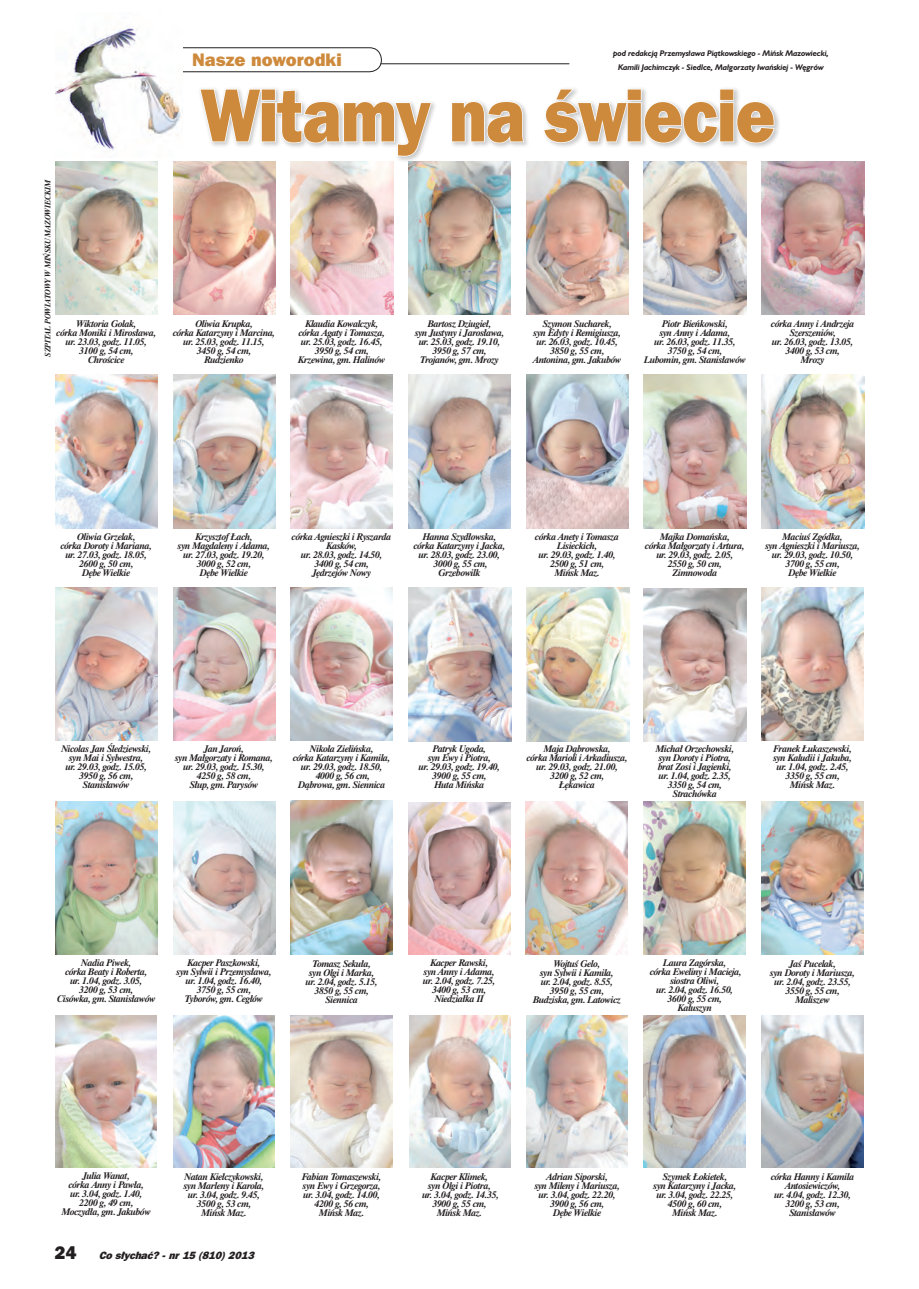
<style>
.page{position:relative;width:919px;height:1289px;background:#fff}
.page>*{position:absolute;margin:0;border:0;box-sizing:border-box;transform-origin:0 0}
.t1{font:74.7px "Frnk Goth ITC Hv PL";letter-spacing:-.01em;color:#ce8a3c;scale:.86 1}
.t2{font:18px "Frnk Goth ITC Hv PL";color:#ce8a3c}
.t3{font:italic 10.5px "Frnk Goth ITC Hv PL";color:#231f20}
.t4{font:italic 700 9px/9px "Dutch 801 Rm PL";letter-spacing:-.035em;color:#231f20;text-align:center}
.t5{font:italic 700 7.5px "Humanst 521 PL";letter-spacing:-.015em;color:#231f20}
.t6{font:italic 700 7.5px "Dutch 801 Rm PL";letter-spacing:-.035em;color:#231f20}
.s1{font-style:normal;font-size:18px}
</style>
<div class="page">
<svg style="left:200px;top:88px;width:232px;height:69px"></svg>
<svg style="left:452px;top:101px;width:73px;height:43px"></svg>
<svg style="left:545px;top:88px;width:230px;height:56px"></svg>
<hr style="left:244px;top:63px;width:325px;height:1px;background:#231f20">
<div style="left:74px;top:48px;width:307px;height:24px;background:#fff;border-radius:12px"></div>
<div style="left:74px;top:47px;width:308px;height:25px;border:1px solid #231f20;border-radius:12px"></div>
<img style="left:55px;top:28px;width:127px;height:123px">
<img style="left:55px;top:162px;width:102px;height:153px">
<img style="left:173px;top:162px;width:102px;height:153px">
<img style="left:291px;top:162px;width:102px;height:153px">
<img style="left:408px;top:162px;width:102px;height:153px">
<img style="left:526px;top:162px;width:102px;height:153px">
<img style="left:644px;top:162px;width:102px;height:153px">
<img style="left:761px;top:162px;width:102px;height:153px">
<img style="left:55px;top:375px;width:102px;height:153px">
<img style="left:173px;top:375px;width:102px;height:153px">
<img style="left:291px;top:375px;width:102px;height:153px">
<img style="left:408px;top:375px;width:102px;height:153px">
<img style="left:526px;top:375px;width:102px;height:153px">
<img style="left:643px;top:375px;width:103px;height:153px">
<img style="left:761px;top:375px;width:102px;height:153px">
<img style="left:55px;top:587px;width:102px;height:153px">
<img style="left:173px;top:587px;width:102px;height:153px">
<img style="left:291px;top:587px;width:102px;height:153px">
<img style="left:408px;top:587px;width:103px;height:154px">
<img style="left:526px;top:587px;width:103px;height:154px">
<img style="left:761px;top:587px;width:102px;height:153px">
<img style="left:55px;top:802px;width:102px;height:152px">
<img style="left:173px;top:801px;width:102px;height:153px">
<img style="left:291px;top:800px;width:102px;height:154px">
<img style="left:408px;top:802px;width:102px;height:152px">
<img style="left:526px;top:802px;width:102px;height:152px">
<img style="left:643px;top:802px;width:102px;height:152px">
<img style="left:761px;top:801px;width:102px;height:153px">
<img style="left:55px;top:1015px;width:102px;height:152px">
<img style="left:173px;top:1015px;width:101px;height:152px">
<img style="left:291px;top:1015px;width:101px;height:152px">
<img style="left:409px;top:1015px;width:101px;height:152px">
<img style="left:526px;top:1015px;width:101px;height:152px">
<img style="left:643px;top:1015px;width:102px;height:152px">
<img style="left:761px;top:1015px;width:102px;height:152px">
<img style="left:643px;top:588px;width:103px;height:153px">
<h2 class="t2" style="left:192px;top:48px;width:151px">Nasze noworodki</h2>
<p class="t5" style="left:613px;top:48px;width:217px">pod redakcją Przemysława Piątkowskiego - Mińsk Mazowiecki,</p>
<p class="t5" style="left:618px;top:62px;width:207px">Kamili Jachimczyk - Siedlce, Małgorzaty Iwańskiej - Węgrów</p>
<h1 class="t1" style="left:201px;top:67px;width:668px">Witamy na świecie</h1>
<p class="t6" style="left:43px;top:356px;width:179px;rotate:-90deg">SZPITAL POWIATOWY W MIŃSKU MAZOWIECKIM</p>
<p class="t4" style="left:57px;top:318px;width:101px">Wiktoria Golak,<br>córka Moniki i Mirosława, ur. 23.03, godz. 11.05,<br>3100 g, 54 cm,<br>Chrościce</p>
<p class="t4" style="left:173px;top:318px;width:103px">Oliwia Krupka,<br>córka Katarzyny i Marcina, ur. 25.03, godz. 11.15,<br>3450 g, 54 cm,<br>Rudzienko</p>
<p class="t4" style="left:298px;top:318px;width:89px">Klaudia Kowalczyk, córka Agaty i Tomasza, ur. 25.03, godz. 16.45,<br>3950 g, 54 cm,<br>Krzewina, gm. Halinów</p>
<p class="t4" style="left:415px;top:318px;width:91px">Bartosz Dziugieł,<br>syn Justyny i Jarosława, ur. 25.03, godz. 19.10,<br>3950 g, 57 cm,<br>Trojanów, gm. Mrozy</p>
<p class="t4" style="left:533px;top:318px;width:90px">Szymon Sucharek,<br>syn Edyty i Remigiusza, ur. 26.03, godz. 10.45,<br>3850 g, 55 cm,<br>Antonina, gm. Jakubów</p>
<p class="t4" style="left:644px;top:318px;width:103px">Piotr Bieńkowski,<br>syn Anny i Adama,<br>ur. 26.03, godz. 11.35,<br>3750 g, 54 cm,<br>Lubomin, gm. Stanisławów</p>
<p class="t4" style="left:771px;top:318px;width:84px">córka Anny i Andrzeja<br>Szerszeniów,<br>ur. 26.03, godz. 13.05,<br>3400 g, 53 cm,<br>Mrozy</p>
<p class="t4" style="left:61px;top:531px;width:92px">Oliwia Grzelak,<br>córka Doroty i Mariana, ur. 27.03, godz. 18.05,<br>2600 g, 50 cm,<br>Dębe Wielkie</p>
<p class="t4" style="left:178px;top:531px;width:94px">Krzysztof Łach,<br>syn Magdaleny i Adama, ur. 27.03, godz. 19.20,<br>3000 g, 52 cm,<br>Dębe Wielkie</p>
<p class="t4" style="left:292px;top:531px;width:101px">córka Agnieszki i Ryszarda<br>Kasków,<br>ur. 28.03, godz. 14.50,<br>3400 g, 54 cm,<br>Jędrzejów Nowy</p>
<p class="t4" style="left:414px;top:531px;width:93px">Hanna Szydłowska, córka Katarzyny i Jacka, ur. 28.03, godz. 23.00,<br>3000 g, 55 cm,<br>Grzebowilk</p>
<p class="t4" style="left:535px;top:531px;width:85px">córka Anety i Tomasza<br>Lisieckich,<br>ur. 29.03, godz. 1.40,<br>2500 g, 51 cm,<br>Mińsk Maz.</p>
<p class="t4" style="left:765px;top:531px;width:96px">Maciuś Zgódka,<br>syn Agnieszki i Mariusza, ur. 29.03, godz. 10.50,<br>3700 g, 55 cm,<br>Dębe Wielkie</p>
<p class="t4" style="left:645px;top:531px;width:101px">Majka Domańska,<br>córka Małgorzaty i Artura, ur. 29.03, godz. 2.05,<br>2550 g, 50 cm,<br>Zimnowoda</p>
<p class="t4" style="left:61px;top:744px;width:91px">Nicolas Jan Śledziewski, syn Mai i Sylwestra,<br>ur. 29.03, godz. 15.05,<br>3950 g, 56 cm,<br>Stanisławów</p>
<p class="t4" style="left:175px;top:744px;width:99px">Jan Jaroń,<br>syn Małgorzaty i Romana, ur. 29.03, godz. 15.30,<br>4250 g, 58 cm,<br>Słup, gm. Parysów</p>
<p class="t4" style="left:293px;top:744px;width:99px">Nikola Zielińska,<br>córka Katarzyny i Kamila, ur. 29.03, godz. 18.50,<br>4000 g, 56 cm,<br>Dąbrowa, gm. Siennica</p>
<p class="t4" style="left:419px;top:744px;width:83px">Patryk Ugoda,<br>syn Ewy i Piotra,<br>ur. 29.03, godz. 19.40,<br>3900 g, 55 cm,<br>Huta Mińska</p>
<p class="t4" style="left:527px;top:744px;width:102px">Maja Dąbrowska,<br>córka Marioli i Arkadiusza, ur. 29.03, godz. 21.00,<br>3200 g, 52 cm,<br>Łękawica</p>
<p class="t4" style="left:655px;top:744px;width:80px">Michał Orzechowski, syn Doroty i Piotra, brat Zosi i Jagienki, ur. 1.04, godz. 2.35,<br>3350 g, 54 cm,<br>Strachówka</p>
<p class="t4" style="left:773px;top:744px;width:80px">Franek Łukaszewski, syn Kaludii i Jakuba, ur. 1.04, godz. 2.45,<br>3350 g, 55 cm,<br>Mińsk Maz.</p>
<p class="t4" style="left:57px;top:958px;width:100px">Nadia Piwek,<br>córka Beaty i Roberta,<br>ur. 1.04, godz. 3.05,<br>3200 g, 53 cm,<br>Cisówka, gm. Stanisławów</p>
<p class="t4" style="left:176px;top:958px;width:96px">Kacper Paszkowski,<br>syn Sylwii i Przemysława, ur. 1.04, godz. 16.40,<br>3750 g, 55 cm,<br>Tyborów, gm. Cegłów</p>
<p class="t4" style="left:306px;top:958px;width:73px">Tomasz Sekuła, syn Olgi i Marka, ur. 2.04, godz. 5.15,<br>3850 g, 55 cm,<br>Siennica</p>
<p class="t4" style="left:650px;top:958px;width:93px">Laura Zagórska,<br>córka Eweliny i Macieja, siostra Oliwi,<br>ur. 2.04, godz. 16.50,<br>3600 g, 55 cm,<br>Kałuszyn</p>
<p class="t4" style="left:770px;top:958px;width:86px">Jaś Pucelak,<br>syn Doroty i Mariusza, ur. 2.04, godz. 23.55,<br>3550 g, 55 cm,<br>Maliszew</p>
<p class="t4" style="left:423px;top:958px;width:73px">Kacper Rawski, syn Anny i Adama, ur. 2.04, godz. 7.25,<br>3400 g, 53 cm,<br>Niedziałka II</p>
<p class="t4" style="left:533px;top:958px;width:89px">Wojtuś Gelo,<br>syn Sylwii i Kamila,<br>ur. 2.04, godz. 8.55,<br>3950 g, 55 cm,<br>Budziska, gm. Latowicz</p>
<p class="t4" style="left:62px;top:1171px;width:91px">Julia Wanat,<br>córka Anny i Pawła,<br>ur. 3.04, godz. 1.40,<br>2200 g, 49 cm,<br>Moczydła, gm. Jakubów</p>
<p class="t4" style="left:184px;top:1171px;width:82px">Natan Kiełczykowski, syn Marleny i Karola, ur. 3.04, godz. 9.45,<br>3500 g, 53 cm,<br>Mińsk Maz.</p>
<p class="t4" style="left:302px;top:1171px;width:81px">Fabian Tomaszewski, syn Ewy i Grzegorza, ur. 3.04, godz. 14.00,<br>4200 g, 56 cm,<br>Mińsk Maz.</p>
<p class="t4" style="left:422px;top:1171px;width:78px">Kacper Klimek,<br>syn Olgi i Piotra,<br>ur. 3.04, godz. 14.35,<br>3900 g, 55 cm,<br>Mińsk Maz.</p>
<p class="t4" style="left:534px;top:1171px;width:87px">Adrian Siporski,<br>syn Mileny i Mariusza, ur. 3.04, godz. 22.20,<br>3900 g, 56 cm,<br>Dębe Wielkie</p>
<p class="t4" style="left:653px;top:1171px;width:84px">Szymek Łokietek,<br>syn Katarzyny i Jacka, ur. 3.04, godz. 22.25,<br>4500 g, 60 cm,<br>Mińsk Maz.</p>
<p class="t4" style="left:771px;top:1171px;width:85px">córka Hanny i Kamila<br>Antosiewiczów,<br>ur. 4.04, godz. 12.30,<br>3200 g, 53 cm,<br>Stanisławów</p>
<p class="t3" style="left:54px;top:1247px;width:204px"><span class="s1">2 4</span> Cosłychać?-nr15 (810)2013</p>
</div>
